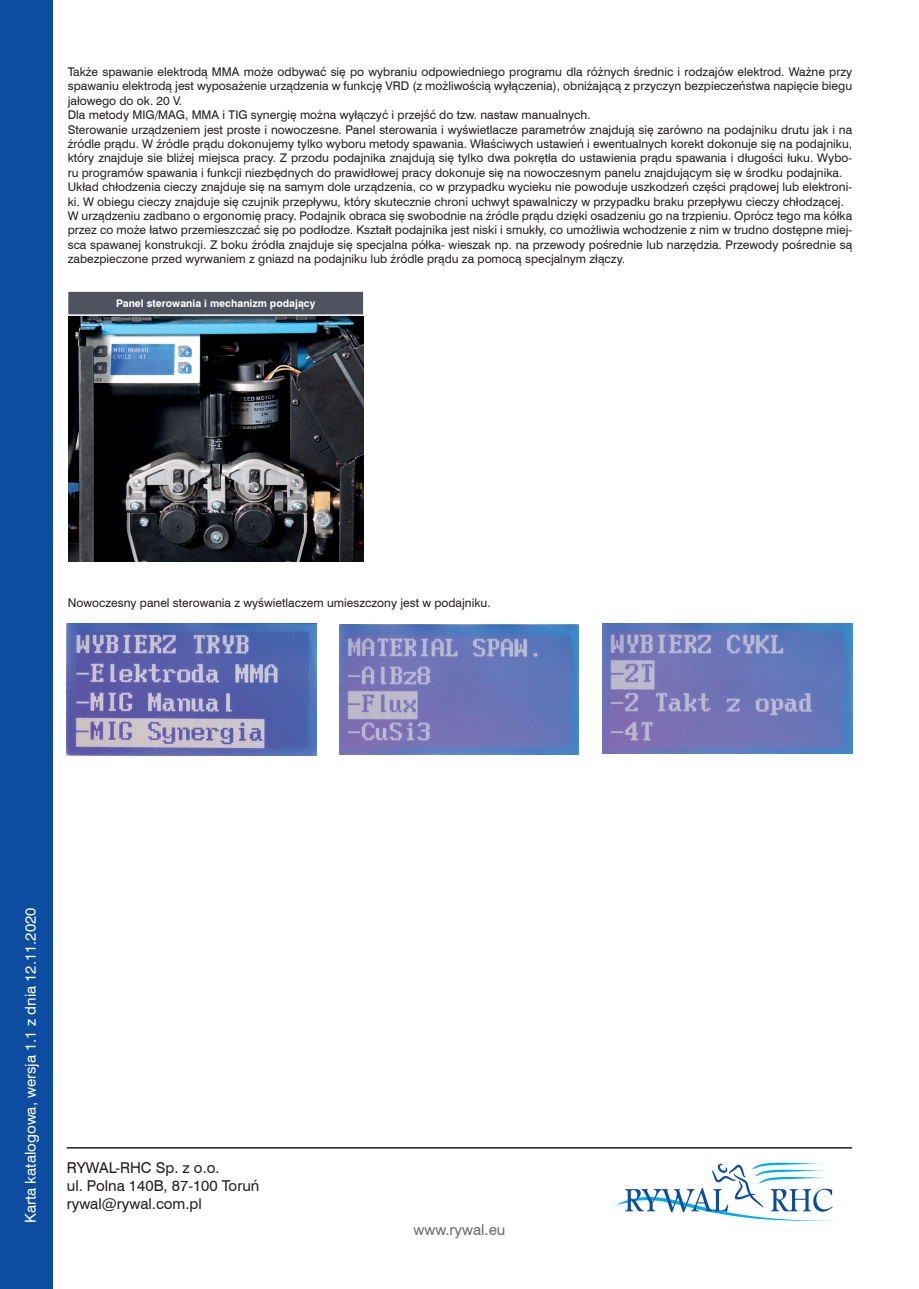
<style>
.page{position:relative;width:919px;height:1289px;background:#fff}
.page>*{position:absolute;margin:0;border:0;box-sizing:border-box;transform-origin:0 0}
.t1{font:15px/18px "Swiss 721 BT";color:#231f20}
.t2{font:15px "Swiss 721 BT";color:#fff}
.t3{font:15px "Swiss 721 BT";color:#6c6d70}
.t4{font:12px/14.4px "Swiss 721 BT";color:#231f20}
._2020_Styl_akapitowy{font:700 10.5px "Swiss 721 BT";color:#fff}
</style>
<div class="page">
<div style="left:0;top:0;width:52px;height:1288px;background:#0d4da1"></div>
<hr style="left:67px;top:1147px;width:785px;height:1px;background:#231f20">
<svg style="left:617px;top:1162px;width:216px;height:58px"></svg>
<img style="left:68px;top:316px;width:295px;height:245px">
<div style="left:68px;top:291px;width:296px;height:24px;background:#4f5360"></div>
<div style="left:67px;top:290px;width:297px;height:26px;border:2px solid #fff"></div>
<img style="left:67px;top:623px;width:249px;height:133px">
<img style="left:339px;top:625px;width:239px;height:129px">
<img style="left:602px;top:623px;width:250px;height:130px">
<p class="t4" style="left:68px;top:64px;width:785px">Także spawanie elektrodą MMA może odbywać się po wybraniu odpowiedniego programu dla różnych średnic i rodzajów elektrod. Ważne przy spawaniu elektrodą jest wyposażenie urządzenia w funkcję VRD (z możliwością wyłączenia), obniżającą z przyczyn bezpieczeństwa napięcie biegu jałowego do ok. 20 V.<br>Dla metody MIG/MAG, MMA i TIG synergię można wyłączyć i przejść do tzw. nastaw manualnych.<br>Sterowanie urządzeniem jest proste i nowoczesne. Panel sterowania i wyświetlacze parametrów znajdują się zarówno na podajniku drutu jak i na źródle prądu. W źródle prądu dokonujemy tylko wyboru metody spawania. Właściwych ustawień i ewentualnych korekt dokonuje się na podajniku, który znajduje sie bliżej miejsca pracy. Z przodu podajnika znajdują się tylko dwa pokrętła do ustawienia prądu spawania i długości łuku. Wybo&shy;ru programów spawania i funkcji niezbędnych do prawidłowej pracy dokonuje się na nowoczesnym panelu znajdującym się w środku podajnika.<br>Układ chłodzenia cieczy znajduje się na samym dole urządzenia, co w przypadku wycieku nie powoduje uszkodzeń części prądowej lub elektroni&shy;ki. W obiegu cieczy znajduje się czujnik przepływu, który skutecznie chroni uchwyt spawalniczy w przypadku braku przepływu cieczy chłodzącej.<br>W urządzeniu zadbano o ergonomię pracy. Podajnik obraca się swobodnie na źródle prądu dzięki osadzeniu go na trzpieniu. Oprócz tego ma kółka przez co może łatwo przemieszczać się po podłodze. Kształt podajnika jest niski i smukły, co umożliwia wchodzenie z nim w trudno dostępne miej&shy;sca spawanej konstrukcji. Z boku źródła znajduje się specjalna półka- wieszak np. na przewody pośrednie lub narzędzia. Przewody pośrednie są zabezpieczone przed wyrwaniem z gniazd na podajniku lub źródle prądu za pomocą specjalnym złączy.</p>
<p class="_2020_Styl_akapitowy" style="left:116px;top:296px;width:201px">Panel sterowania i mechanizm podający</p>
<p class="t4" style="left:68px;top:595px;width:424px">Nowoczesny panel sterowania z wyświetlaczem umieszczony jest w podajniku.</p>
<p class="t2" style="left:20px;top:1222px;width:316px;rotate:-90deg">Karta katalogowa, wersja 1.1 z dnia 12.11.2020</p>
<p class="t1" style="left:67px;top:1158px;width:194px">RYWAL-RHC Sp. z o.o.<br>ul. Polna 140B, 87-100 Toruń rywal@rywal.com.pl</p>
<p class="t3" style="left:413px;top:1219px;width:93px">www.rywal.eu</p>
</div>
